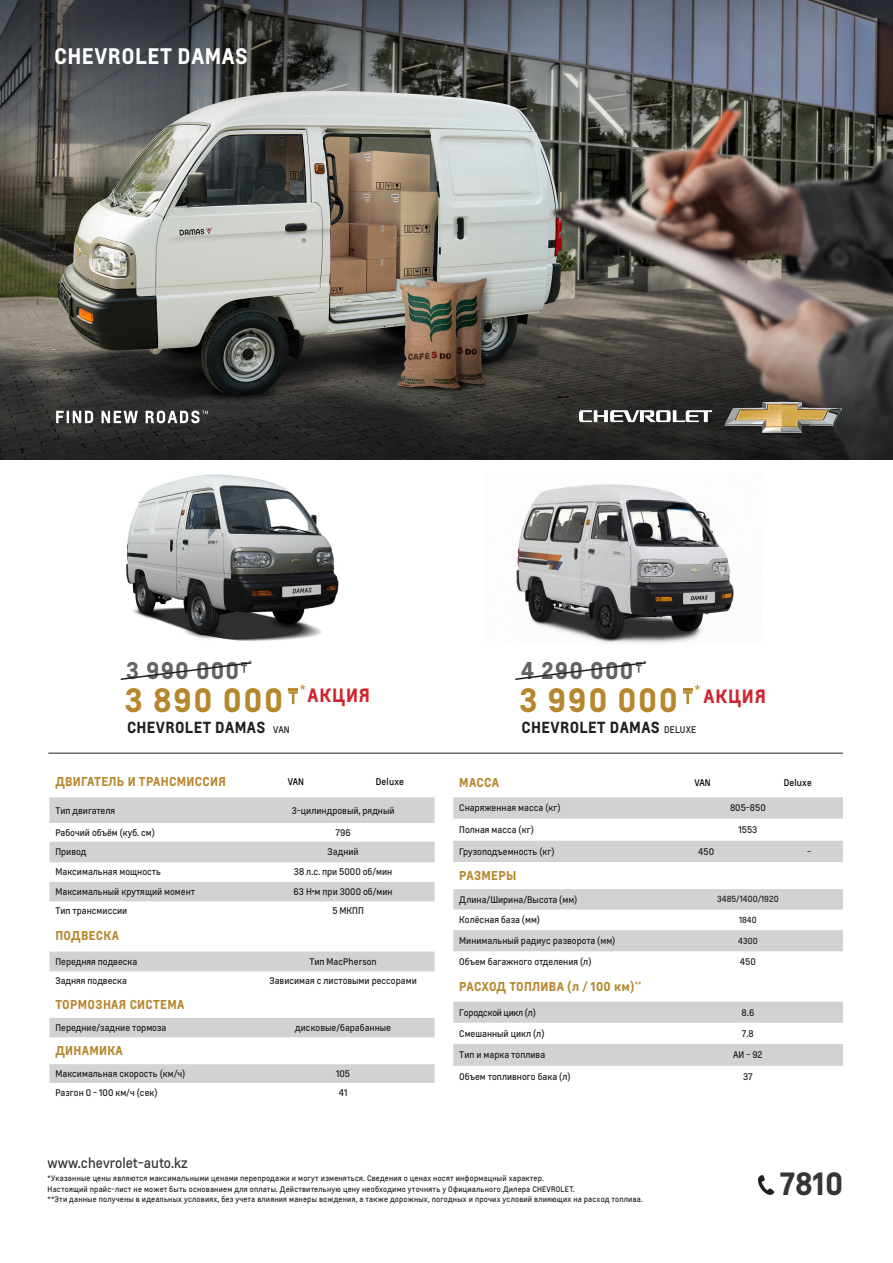
<style>
.page{position:relative;width:893px;height:1263px;background:#fff}
.page>*{position:absolute;margin:0;border:0;box-sizing:border-box;transform-origin:0 0}
.t1{font:700 31.5px "Louis";letter-spacing:.05em;color:#b7872d}
.t2{font:700 30px "Louis";color:#363536}
.t3{font:700 22.5px "Louis";letter-spacing:.05em;color:#636366}
.t4{font:700 21px "Louis";letter-spacing:.025em;color:#fff}
.t5{font:700 18px "Louis";letter-spacing:.05em;color:#d1232a}
.t6{font:700 15px "Louis";letter-spacing:.025em;color:#231f20}
.t7{font:13.5px "Louis";color:#363536}
.t8{font:700 12px "Louis";letter-spacing:.025em;color:#b7872d}
.t9{font:9px "Louis";color:#231f20}
.t10{font:9px "Louis";letter-spacing:.025em;color:#000}
.t11{font:9px "Louis";letter-spacing:-.025em;color:#231f20}
.t12{font:8.25px "Louis";color:#231f20}
.t13{font:7.5px/10.5px "Louis";letter-spacing:.025em;color:#231f20}
.s1{font-weight:400;font-size:9px}
</style>
<div class="page">
<img style="left:0;top:0;width:893px;height:460px">
<img style="left:580px;top:399px;width:262px;height:36px">
<hr style="left:48px;top:753px;width:795px;height:1px;background:#231f20">
<svg style="left:56px;top:411px;width:152px;height:12px"></svg>
<svg style="left:758px;top:1175px;width:16px;height:20px"></svg>
<div style="left:49px;top:797px;width:386px;height:26px;background:#d1d2d4"></div>
<div style="left:49px;top:842px;width:386px;height:20px;background:#d1d2d4"></div>
<div style="left:49px;top:882px;width:386px;height:19px;background:#d1d2d4"></div>
<div style="left:49px;top:951px;width:386px;height:20px;background:#d1d2d4"></div>
<div style="left:49px;top:1018px;width:386px;height:19px;background:#d1d2d4"></div>
<div style="left:49px;top:1064px;width:386px;height:19px;background:#d1d2d4"></div>
<svg style="left:453px;top:797px;width:390px;height:226px"></svg>
<div style="left:453px;top:841px;width:390px;height:21px;background:#d1d2d4"></div>
<div style="left:453px;top:930px;width:390px;height:21px;background:#d1d2d4"></div>
<div style="left:453px;top:1044px;width:390px;height:22px;background:#d1d2d4"></div>
<img style="left:516px;top:484px;width:218px;height:159px">
<img style="left:126px;top:474px;width:213px;height:167px">
<svg style="left:288px;top:685px;width:17px;height:19px"></svg>
<svg style="left:683px;top:685px;width:17px;height:19px"></svg>
<svg style="left:120px;top:660px;width:132px;height:20px"></svg>
<svg style="left:515px;top:660px;width:132px;height:20px"></svg>
<p class="t4" style="left:54px;top:42px;width:195px">CHEVROLET DAMAS</p>
<p class="t3" style="left:126px;top:656px;width:115px">3 990 000</p>
<p class="t3" style="left:521px;top:656px;width:114px">4 290 000</p>
<p class="t5" style="left:308px;top:683px;width:64px">АКЦИЯ</p>
<p class="t5" style="left:703px;top:684px;width:64px">АКЦИЯ</p>
<p class="t1" style="left:125px;top:679px;width:160px">3 890 000</p>
<p class="t1" style="left:519px;top:679px;width:160px">3 990 000</p>
<p class="t6" style="left:127px;top:718px;width:164px">CHEVROLET DAMAS <span class="s1">VAN</span></p>
<p class="t6" style="left:522px;top:718px;width:176px">CHEVROLET DAMAS <span class="s1">DELUXE</span></p>
<p class="t8" style="left:55px;top:774px;width:172px">ДВИГАТЕЛЬ И ТРАНСМИССИЯ</p>
<p class="t10" style="left:288px;top:776px;width:18px">VAN</p>
<p class="t10" style="left:376px;top:776px;width:30px">Deluxe</p>
<p class="t9" style="left:55px;top:804px;width:61px">Тип двигателя</p>
<p class="t9" style="left:292px;top:804px;width:104px">3-цилиндровый, рядный</p>
<p class="t9" style="left:55px;top:826px;width:101px">Рабочий объём (куб. см)</p>
<p class="t9" style="left:336px;top:826px;width:17px">796</p>
<p class="t9" style="left:55px;top:846px;width:32px">Привод</p>
<p class="t9" style="left:328px;top:846px;width:32px">Задний</p>
<p class="t9" style="left:55px;top:866px;width:107px">Максимальная мощность</p>
<p class="t9" style="left:294px;top:866px;width:100px">38 л.с. при 5000 об/мин</p>
<p class="t9" style="left:55px;top:886px;width:141px">Максимальный крутящий момент</p>
<p class="t9" style="left:294px;top:886px;width:101px">63 Н•м при 3000 об/мин</p>
<p class="t9" style="left:55px;top:905px;width:73px">Тип трансмиссии</p>
<p class="t9" style="left:332px;top:905px;width:33px">5 МКПП</p>
<p class="t8" style="left:55px;top:928px;width:65px">ПОДВЕСКА</p>
<p class="t9" style="left:55px;top:956px;width:83px">Передняя подвеска</p>
<p class="t9" style="left:309px;top:956px;width:69px">Тип MacPherson</p>
<p class="t9" style="left:55px;top:975px;width:73px">Задняя подвеска</p>
<p class="t9" style="left:269px;top:975px;width:149px">Зависимая с листовыми рессорами</p>
<p class="t8" style="left:55px;top:996px;width:130px">ТОРМОЗНАЯ СИСТЕМА</p>
<p class="t9" style="left:55px;top:1022px;width:112px">Передние/задние тормоза</p>
<p class="t9" style="left:295px;top:1022px;width:97px">дисковые/барабанные</p>
<p class="t8" style="left:55px;top:1043px;width:69px">ДИНАМИКА</p>
<p class="t9" style="left:55px;top:1068px;width:131px">Максимальная скорость (км/ч)</p>
<p class="t9" style="left:336px;top:1068px;width:16px">105</p>
<p class="t9" style="left:55px;top:1086px;width:104px">Разгон 0 - 100 км/ч (сек)</p>
<p class="t9" style="left:339px;top:1086px;width:10px">41</p>
<p class="t7" style="left:48px;top:1154px;width:142px">www.chevrolet-auto.kz</p>
<p class="t8" style="left:459px;top:775px;width:42px">МАССА</p>
<p class="t10" style="left:695px;top:777px;width:18px">VAN</p>
<p class="t10" style="left:784px;top:777px;width:30px">Deluxe</p>
<p class="t9" style="left:459px;top:802px;width:103px">Снаряженная масса (кг)</p>
<p class="t9" style="left:730px;top:802px;width:37px">805-850</p>
<p class="t9" style="left:459px;top:824px;width:76px">Полная масса (кг)</p>
<p class="t9" style="left:738px;top:824px;width:20px">1553</p>
<p class="t9" style="left:459px;top:845px;width:97px">Грузоподъемность (кг)</p>
<p class="t9" style="left:698px;top:845px;width:17px">450</p>
<p class="t9" style="left:807px;top:845px;width:6px">-</p>
<p class="t8" style="left:459px;top:867px;width:59px">РАЗМЕРЫ</p>
<p class="t9" style="left:459px;top:893px;width:120px">Длина/Ширина/Высота (мм)</p>
<p class="t12" style="left:717px;top:894px;width:63px">3485/1400/1920</p>
<p class="t9" style="left:459px;top:914px;width:82px">Колёсная база (мм)</p>
<p class="t12" style="left:739px;top:914px;width:19px">1840</p>
<p class="t9" style="left:459px;top:935px;width:158px">Минимальный радиус разворота (мм)</p>
<p class="t12" style="left:738px;top:935px;width:21px">4300</p>
<p class="t9" style="left:459px;top:955px;width:134px">Объем багажного отделения (л)</p>
<p class="t9" style="left:740px;top:955px;width:17px">450</p>
<p class="t8" style="left:459px;top:978px;width:184px">РАСХОД ТОПЛИВА (л / 100 км)<sup>**</sup></p>
<p class="t11" style="left:459px;top:1006px;width:78px">Городской цикл (л)</p>
<p class="t9" style="left:741px;top:1006px;width:15px">8.6</p>
<p class="t9" style="left:459px;top:1027px;width:87px">Смешанный цикл (л)</p>
<p class="t9" style="left:742px;top:1027px;width:13px">7.8</p>
<p class="t9" style="left:459px;top:1049px;width:87px">Тип и марка топлива</p>
<p class="t9" style="left:733px;top:1049px;width:31px">АИ - 92</p>
<p class="t9" style="left:459px;top:1071px;width:113px">Объем топливного бака (л)</p>
<p class="t9" style="left:743px;top:1071px;width:11px">37</p>
<p class="t13" style="left:48px;top:1173px;width:498px">*Указанные цены являются максимальными ценами перепродажи и могут изменяться. Сведения о ценах носят информацный характер.</p>
<p class="t13" style="left:48px;top:1184px;width:597px">Настоящий прайс-лист не может быть основанием для оплаты. Действительную цену необходимо уточнять у Официального Дилера CHEVROLET.<br>**Эти данные получены в идеальных условиях, без учета влияния манеры вождения, а также дорожных, погодных и прочих условий влияющих на расход топлива.</p>
<p class="t2" style="left:780px;top:1164px;width:65px">7810</p>
</div>
